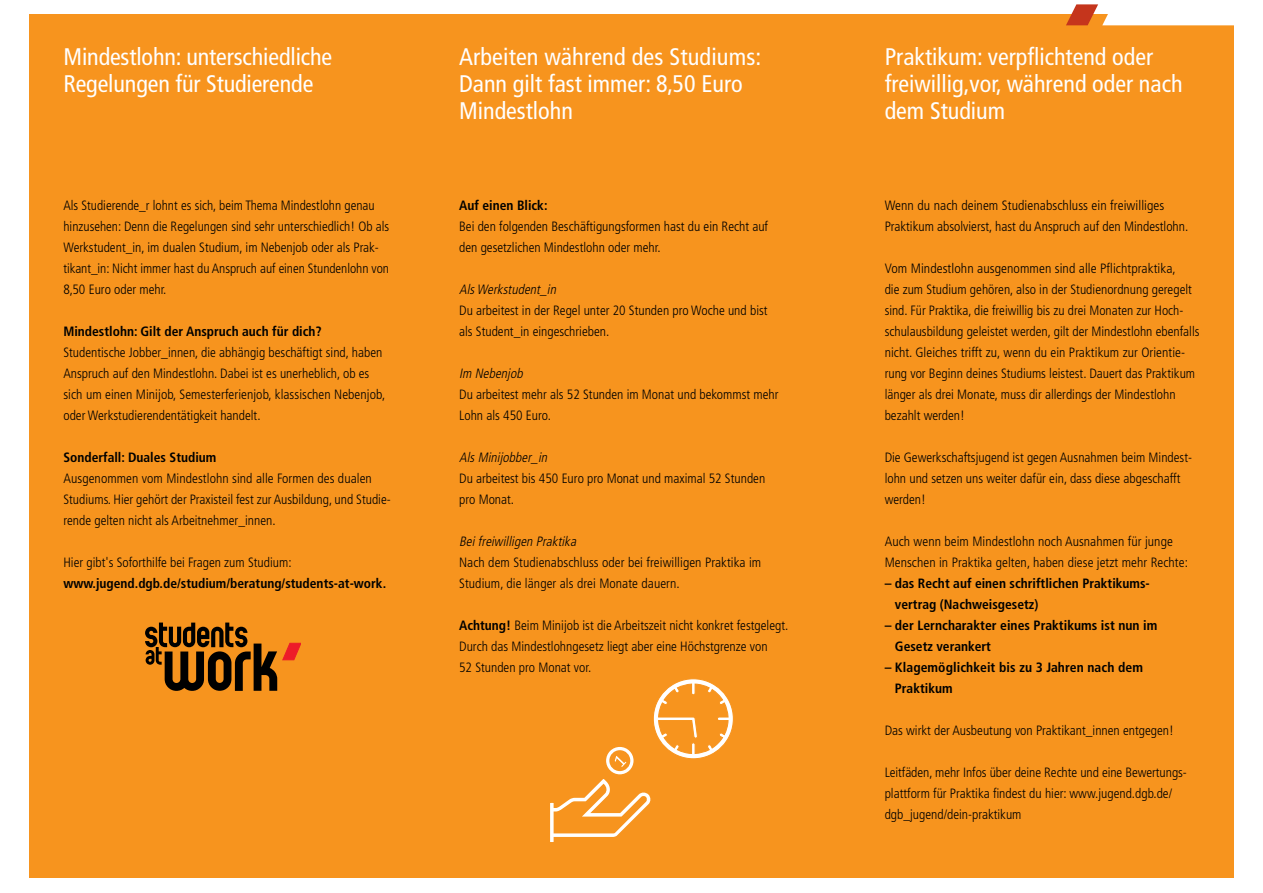
<style>
.page{position:relative;width:1263px;height:893px;background:#fff}
.page>*{position:absolute;margin:0;border:0;box-sizing:border-box;transform-origin:0 0}
.t1{font:condensed 24px/27px "Frutiger LT Std";color:#fff}
.t2{font:300 condensed 13.5px/21px "Frutiger LT Std";color:#000}
.t3{font:700 condensed 13.5px/21px "Frutiger LT Std";color:#000}
.t4{font:italic 300 condensed 13.5px "Frutiger LT Std";color:#000}
.s1{font-weight:700}
</style>
<div class="page">
<div style="left:29px;top:15px;width:1204px;height:863px;background:#f7941e"></div>
<svg style="left:1065px;top:4px;width:168px;height:21px"></svg>
<svg style="left:550px;top:678px;width:184px;height:164px"></svg>
<svg style="left:145px;top:623px;width:156px;height:68px"></svg>
<h1 class="t1" style="left:63px;top:43px;width:270px">Mindestlohn: unterschiedliche<br>Regelungen für Studierende</h1>
<h1 class="t1" style="left:459px;top:43px;width:303px">Arbeiten während des Studiums:<br>Dann gilt fast immer: 8,50 Euro<br>Mindestlohn</h1>
<h1 class="t1" style="left:884px;top:43px;width:299px">Praktikum: verpflichtend oder freiwillig,vor, während oder nach dem Studium</h1>
<p class="t2" style="left:63px;top:195px;width:327px">Als Studierende_r lohnt es sich, beim Thema Mindestlohn genau hinzusehen: Denn die Regelungen sind sehr unterschiedlich! Ob als Werkstudent_in, im dualen Studium, im Nebenjob oder als Prak&shy;tikant_in: Nicht immer hast du Anspruch auf einen Stundenlohn von 8,50 Euro oder mehr.</p>
<p class="t3" style="left:63px;top:321px;width:260px">Mindestlohn: Gilt der Anspruch auch für dich?</p>
<p class="t2" style="left:63px;top:342px;width:323px">Studentische Jobber_innen, die abhängig beschäftigt sind, haben Anspruch auf den Mindestlohn. Dabei ist es unerheblich, ob es sich um einen Minijob, Semesterferienjob, klassischen Nebenjob, oder Werkstudierendentätigkeit handelt.</p>
<p class="t3" style="left:63px;top:447px;width:154px">Sonderfall: Duales Studium</p>
<p class="t2" style="left:63px;top:468px;width:329px">Ausgenommen vom Mindestlohn sind alle Formen des dualen<br>Studiums. Hier gehört der Praxisteil fest zur Ausbildung, und Studie&shy;rende gelten nicht als Arbeitnehmer_innen.</p>
<p class="t2" style="left:63px;top:552px;width:230px">Hier gibt's Soforthilfe bei Fragen zum Studium:</p>
<p class="t3" style="left:63px;top:573px;width:324px">www.jugend.dgb.de/studium/beratung/students-at-work.</p>
<p class="t3" style="left:459px;top:195px;width:90px">Auf einen Blick:</p>
<p class="t2" style="left:459px;top:216px;width:310px">Bei den folgenden Beschäftigungsformen hast du ein Recht auf den gesetzlichen Mindestlohn oder mehr.</p>
<p class="t4" style="left:459px;top:282px;width:101px">AlsWerkstudent_in</p>
<p class="t2" style="left:459px;top:300px;width:310px">Du arbeitest in der Regel unter 20 Stunden pro Woche und bist als Student_in eingeschrieben.</p>
<p class="t4" style="left:459px;top:366px;width:68px">Im Nebenjob</p>
<p class="t2" style="left:459px;top:384px;width:321px">Du arbeitest mehr als 52 Stunden im Monat und bekommst mehr<br>Lohn als 450 Euro.</p>
<p class="t4" style="left:459px;top:450px;width:92px">AlsMinijobber_in</p>
<p class="t2" style="left:459px;top:468px;width:307px">Du arbeitest bis 450 Euro pro Monat und maximal 52 Stunden pro Monat.</p>
<p class="t4" style="left:459px;top:534px;width:121px">Beifreiwilligen Praktika</p>
<p class="t2" style="left:459px;top:552px;width:303px">Nach dem Studienabschluss oder bei freiwilligen Praktika im<br>Studium, die länger als drei Monate dauern.</p>
<p class="t2" style="left:459px;top:615px;width:330px"><span class="s1">Achtung!</span> Beim Minijob ist die Arbeitszeit nicht konkret festgelegt.<br>Durch das Mindestlohngesetz liegt aber eine Höchstgrenze von<br>52 Stunden pro Monat vor.</p>
<p class="t2" style="left:884px;top:195px;width:305px">Wenn du nach deinem Studienabschluss ein freiwilliges<br>Praktikum absolvierst, hast du Anspruch auf den Mindestlohn.</p>
<p class="t2" style="left:884px;top:258px;width:316px">Vom Mindestlohn ausgenommen sind alle Pflichtpraktika,<br>die zum Studium gehören, also in der Studienordnung geregelt sind. Für Praktika, die freiwillig bis zu drei Monaten zur Hoch&shy;schulausbildung geleistet werden, gilt der Mindestlohn ebenfalls nicht. Gleiches trifft zu, wenn du ein Praktikum zur Orientie&shy;rung vor Beginn deines Studiums leistest. Dauert das Praktikum länger als drei Monate, muss dir allerdings der Mindestlohn bezahlt werden!</p>
<p class="t2" style="left:884px;top:447px;width:309px">Die Gewerkschaftsjugend ist gegen Ausnahmen beim Mindest&shy;lohn und setzen uns weiter dafür ein, dass diese abgeschafft werden!</p>
<p class="t2" style="left:884px;top:531px;width:305px">Auch wenn beim Mindestlohn noch Ausnahmen für junge<br>Menschen in Praktika gelten, haben diese jetzt mehr Rechte:</p>
<p class="t3" style="left:894px;top:573px;width:256px;text-indent:-10px">– das Recht auf einen schriftlichen Praktikums&shy;vertrag (Nachweisgesetz)</p>
<p class="t3" style="left:894px;top:615px;width:264px;text-indent:-10px">– der Lerncharakter eines Praktikums ist nun im<br>Gesetz verankert</p>
<p class="t3" style="left:894px;top:657px;width:249px;text-indent:-10px">– Klagemöglichkeit bis zu 3 Jahren nach dem<br>Praktikum</p>
<p class="t2" style="left:884px;top:720px;width:291px">Das wirkt der Ausbeutung von Praktikant_innen entgegen!</p>
<p class="t2" style="left:884px;top:762px;width:303px">Leitfäden, mehr Infos über deine Rechte und eine Bewertungs&shy;plattform für Praktika findest du hier: www.jugend.dgb.de/ dgb_jugend/dein-praktikum</p>
</div>
